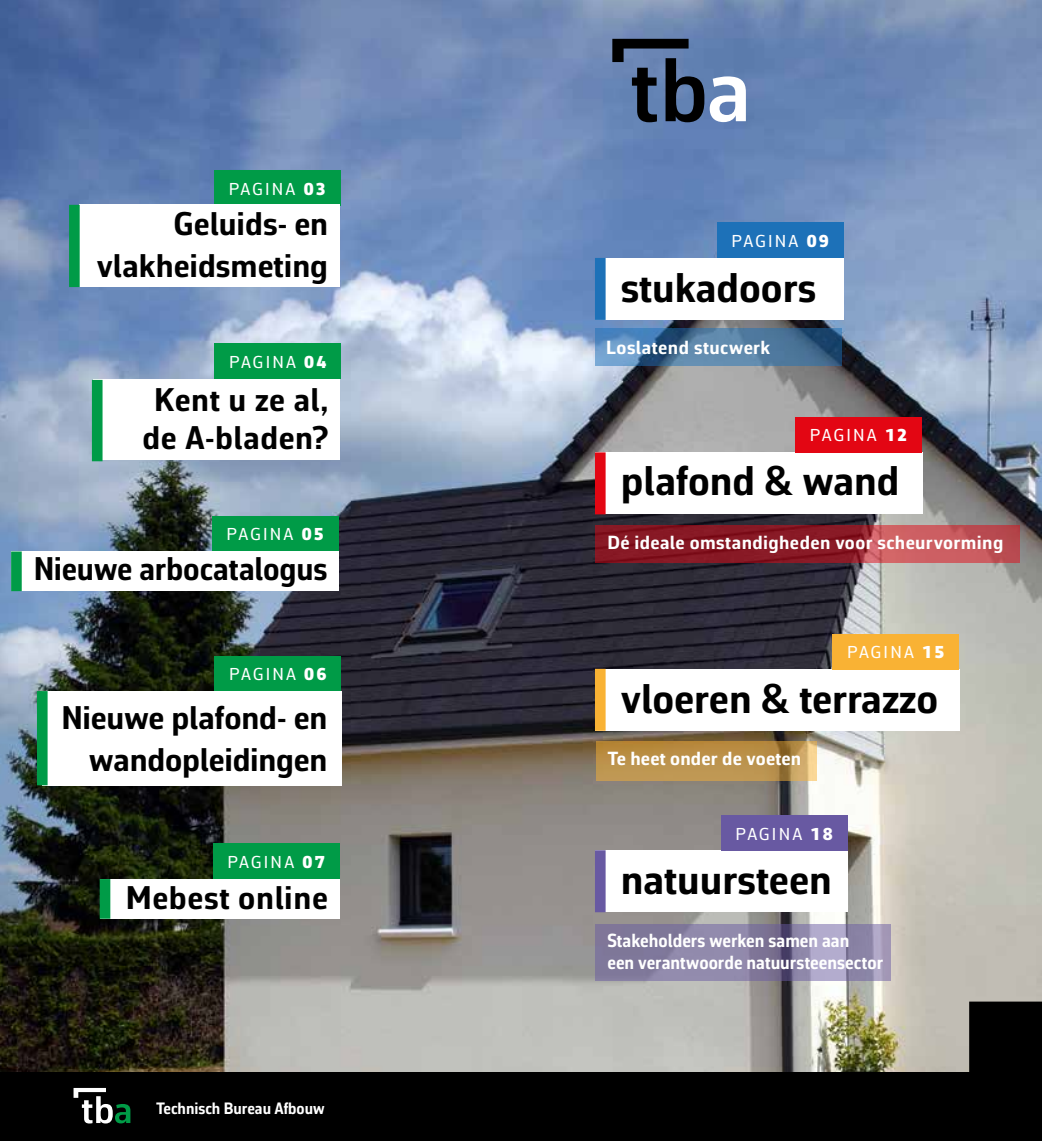
<style>
.page{position:relative;width:1042px;height:1141px;background:#fff}
.page>*{position:absolute;margin:0;border:0;box-sizing:border-box;transform-origin:0 0}
.t1{font:700 42px "Corbeau Pro";color:#000}
.t2{font:700 33.25px/42px "Corbeau Pro";color:#000;text-align:right}
.t3{font:700 33.25px "Corbeau Pro";color:#000;scale:.96 1}
.t4{font:700 33.25px "Corbeau Pro";letter-spacing:.02em;color:#000}
.t5{font:700 19.25px "Corbeau Pro";letter-spacing:.015em;color:#fff}
.t6{font:700 19.25px/22.8px "Corbeau Pro";letter-spacing:.015em;color:#fff;scale:.93 1}
.t7{font:17.5px "Corbeau Pro";letter-spacing:.125em;color:#fff}
.t8{font:700 16.62px "Corbeau Pro";color:#fff;scale:.94 1}
.s1{font-weight:900}
</style>
<div class="page">
<img style="left:0;top:0;width:1042px;height:1072px">
<div style="left:0;top:1072px;width:1042px;height:69px;background:#000"></div>
<svg style="left:627px;top:1002px;width:415px;height:70px;background:#929084"></svg>
<svg style="left:74px;top:1088px;width:56px;height:35px"></svg>
<svg style="left:710px;top:76px;width:36px;height:46px"></svg>
<svg style="left:612px;top:39px;width:92px;height:83px;background:#3e506e"></svg>
<div style="left:595px;top:258px;width:248px;height:62px;background:#fff"></div>
<div style="left:595px;top:258px;width:10px;height:62px;background:#1d71b8"></div>
<div style="left:717px;top:222px;width:126px;height:36px;background:#1d71b8"></div>
<svg style="left:595px;top:329px;width:246px;height:37px;background:#4b779f"></svg>
<div style="left:595px;top:452px;width:327px;height:62px;background:#fff"></div>
<div style="left:595px;top:452px;width:10px;height:62px;background:#e30613"></div>
<div style="left:795px;top:417px;width:127px;height:35px;background:#e30613"></div>
<svg style="left:595px;top:525px;width:424px;height:37px;background:#9c2e37"></svg>
<div style="left:595px;top:669px;width:364px;height:62px;background:#fff"></div>
<div style="left:595px;top:669px;width:10px;height:62px;background:#f9b234"></div>
<div style="left:832px;top:634px;width:127px;height:35px;background:#f9b234"></div>
<svg style="left:596px;top:741px;width:220px;height:39px;background:#bb914b"></svg>
<div style="left:595px;top:850px;width:252px;height:62px;background:#fff"></div>
<div style="left:720px;top:815px;width:127px;height:36px;background:#6859a2"></div>
<svg style="left:595px;top:924px;width:296px;height:57px;background:#8b83a5"></svg>
<div style="left:595px;top:850px;width:10px;height:62px;background:#6859a2"></div>
<div style="left:214px;top:656px;width:127px;height:36px;background:#009b47"></div>
<div style="left:214px;top:171px;width:127px;height:35px;background:#009b47"></div>
<div style="left:214px;top:344px;width:127px;height:35px;background:#009b47"></div>
<div style="left:42px;top:691px;width:299px;height:94px;background:#fff"></div>
<div style="left:37px;top:691px;width:11px;height:94px;background:#009b47"></div>
<div style="left:80px;top:205px;width:260px;height:82px;background:#fff"></div>
<div style="left:93px;top:379px;width:247px;height:81px;background:#fff"></div>
<div style="left:92px;top:380px;width:11px;height:81px;background:#009b47"></div>
<div style="left:212px;top:516px;width:127px;height:35px;background:#009b47"></div>
<div style="left:11px;top:551px;width:328px;height:40px;background:#fff"></div>
<div style="left:11px;top:551px;width:11px;height:40px;background:#009b47"></div>
<div style="left:100px;top:879px;width:239px;height:40px;background:#fff"></div>
<div style="left:100px;top:879px;width:10px;height:40px;background:#009b47"></div>
<div style="left:213px;top:843px;width:126px;height:36px;background:#009b47"></div>
<div style="left:69px;top:205px;width:11px;height:82px;background:#009b47"></div>
<p class="t7" style="left:229px;top:177px;width:99px">PAGINA <span class="s1">03</span></p>
<p class="t2" style="left:97px;top:202px;width:233px">Geluids- en vlakheidsmeting</p>
<p class="t7" style="left:229px;top:350px;width:99px">PAGINA <span class="s1">04</span></p>
<p class="t2" style="left:142px;top:380px;width:188px;line-height:38.5px;text-align:center">Kent u ze al, de A-bladen?</p>
<p class="t7" style="left:227px;top:523px;width:99px">PAGINA <span class="s1">05</span></p>
<p class="t3" style="left:34px;top:547px;width:308px">Nieuwe arbocatalogus</p>
<p class="t7" style="left:229px;top:663px;width:99px">PAGINA <span class="s1">06</span></p>
<p class="t2" style="left:61px;top:696px;width:267px">Nieuwe plafond- en wandopleidingen</p>
<p class="t7" style="left:227px;top:850px;width:99px">PAGINA <span class="s1">07</span></p>
<p class="t4" style="left:126px;top:875px;width:204px">Mebest online</p>
<p class="t8" style="left:156px;top:1097px;width:181px">Technisch Bureau Afbouw</p>
<p class="t7" style="left:731px;top:229px;width:99px">PAGINA <span class="s1">09</span></p>
<p class="t1" style="left:621px;top:259px;width:197px">stukadoors</p>
<p class="t5" style="left:606px;top:335px;width:166px">Loslatend stucwerk</p>
<p class="t7" style="left:810px;top:423px;width:99px">PAGINA <span class="s1">12</span></p>
<p class="t1" style="left:621px;top:452px;width:280px">plafond &amp; wand</p>
<p class="t5" style="left:607px;top:529px;width:397px">Dé ideale omstandigheden voor scheurvorming</p>
<p class="t7" style="left:847px;top:640px;width:99px">PAGINA <span class="s1">15</span></p>
<p class="t1" style="left:621px;top:670px;width:319px">vloeren &amp; terrazzo</p>
<p class="t5" style="left:607px;top:745px;width:195px">Te heet onder de voeten</p>
<p class="t7" style="left:735px;top:822px;width:99px">PAGINA <span class="s1">18</span></p>
<p class="t1" style="left:621px;top:851px;width:212px">natuursteen</p>
<p class="t6" style="left:607px;top:928px;width:298px">Stakeholders werken samen aan<br>een verantwoorde natuursteensector</p>
</div>
